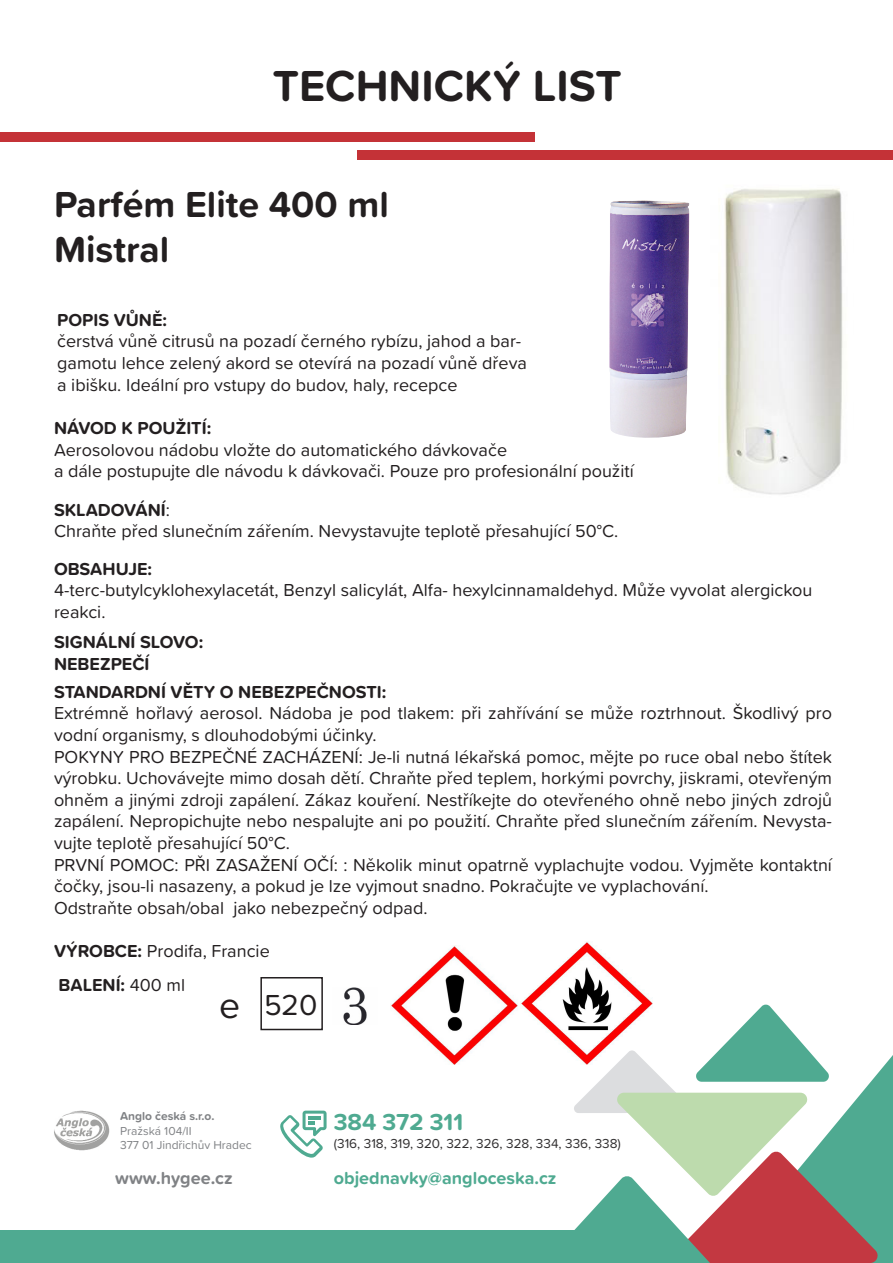
<style>
.page{position:relative;width:893px;height:1263px;background:#fff}
.page>*{position:absolute;margin:0;border:0;box-sizing:border-box;transform-origin:0 0}
.t1{font:700 45px "Proxima Soft";color:#231f20}
.t2{font:700 37.5px "Proxima Soft";color:#231f20}
.t3{font:37.5px "Proxima Soft";color:#231f20}
.t4{font:30px "Proxima Soft";color:#231f20}
.t5{font:700 24px "Proxima Soft";color:#4faa91}
.t6{font:18px/21.6px "Proxima Soft";color:#231f20}
.t7{font:700 18px "Proxima Soft";color:#231f20}
.t8{font:700 18px "Proxima Soft";color:#4faa91}
.t9{font:700 18px "Proxima Soft";color:#808285}
.t10{font:13.5px "Proxima Soft";color:#312f30}
.t11{font:12px/14.4px "Proxima Soft";color:#808285}
.s1{font-weight:400}
.s2{font-weight:700}
</style>
<div class="page">
<div style="left:0;top:133px;width:534px;height:9px;background:#c43237"></div>
<div style="left:357px;top:150px;width:536px;height:9px;background:#c43237"></div>
<div style="left:260px;top:977px;width:63px;height:53px;border:2px solid #231f20"></div>
<img style="left:521px;top:942px;width:132px;height:90px">
<img style="left:391px;top:946px;width:127px;height:119px">
<img style="left:343px;top:988px;width:24px;height:36px">
<img style="left:724px;top:188px;width:119px;height:307px">
<img style="left:609px;top:200px;width:80px;height:238px">
<svg style="left:551px;top:1004px;width:342px;height:259px"></svg>
<div style="left:0;top:1230px;width:637px;height:33px;background:#4faa91"></div>
<img style="left:54px;top:1110px;width:56px;height:40px">
<svg style="left:280px;top:1110px;width:47px;height:47px"></svg>
<p class="t1" style="left:273px;top:52px;width:350px">TECHNICKÝ LIST</p>
<p class="t2" style="left:54px;top:176px;width:336px">Parfém Elite 400 ml</p>
<p class="t2" style="left:54px;top:221px;width:117px">Mistral</p>
<p class="t7" style="left:57px;top:306px;width:111px">POPIS VŮNĚ:</p>
<p class="t6" style="left:57px;top:330px;width:471px">čerstvá vůně citrusů na pozadí černého rybízu, jahod a bar&shy;gamotu lehce zelený akord se otevírá na pozadí vůně dřeva a ibišku. Ideální pro vstupy do budov, haly, recepce</p>
<p class="t7" style="left:54px;top:414px;width:159px">NÁVOD K POUŽITÍ:</p>
<p class="t6" style="left:54px;top:438px;width:455px">Aerosolovou nádobu vložte do automatického dávkovače</p>
<p class="t6" style="left:54px;top:460px;width:581px">a dále postupujte dle návodu k dávkovači. Pouze pro profesionální použití</p>
<p class="t7" style="left:54px;top:496px;width:117px">SKLADOVÁNÍ<span class="s1">:</span></p>
<p class="t6" style="left:54px;top:520px;width:566px">Chraňte před slunečním zářením. Nevystavujte teplotě přesahující 50°C.</p>
<p class="t7" style="left:54px;top:555px;width:100px">OBSAHUJE:</p>
<p class="t6" style="left:54px;top:579px;width:760px">4-terc-butylcyklohexylacetát, Benzyl salicylát, Alfa- hexylcinnamaldehyd. Může vyvolat alergickou reakci.</p>
<p class="t7" style="left:54px;top:629px;width:151px">SIGNÁLNÍ SLOVO:</p>
<p class="t7" style="left:54px;top:650px;width:97px">NEBEZPEČÍ</p>
<p class="t7" style="left:54px;top:678px;width:334px">STANDARDNÍ VĚTY O NEBEZPEČNOSTI:</p>
<p class="t6" style="left:54px;top:702px;width:779px">Extrémně hořlavý aerosol. Nádoba je pod tlakem: při zahřívání se může roztrhnout. Škodlivý pro vodní organismy, s dlouhodobými účinky.</p>
<p class="t6" style="left:54px;top:745px;width:780px;text-align:justify">POKYNY PRO BEZPEČNÉ ZACHÁZENÍ: Je-li nutná lékařská pomoc, mějte po ruce obal nebo štítek výrobku. Uchovávejte mimo dosah dětí. Chraňte před teplem, horkými povrchy, jiskrami, otevřeným ohněm a jinými zdroji zapálení. Zákaz kouření. Nestříkejte do otevřeného ohně nebo jiných zdrojů zapálení. Nepropichujte nebo nespalujte ani po použití. Chraňte před slunečním zářením. Nevysta&shy;vujte teplotě přesahující 50°C.</p>
<p class="t6" style="left:54px;top:853px;width:779px">PRVNÍ POMOC: PŘI ZASAŽENÍ OČÍ: : Několik minut opatrně vyplachujte vodou. Vyjměte kontaktní čočky, jsou-li nasazeny, a pokud je lze vyjmout snadno. Pokračujte ve vyplachování.</p>
<p class="t6" style="left:54px;top:896px;width:375px">Odstraňte obsah/obal jako nebezpečný odpad.</p>
<p class="t6" style="left:54px;top:939px;width:217px"><span class="s2">VÝROBCE:</span> Prodifa, Francie</p>
<p class="t7" style="left:59px;top:971px;width:128px">BALENÍ: <span class="s1">400 ml</span></p>
<p class="t3" style="left:219px;top:977px;width:23px">e</p>
<p class="t4" style="left:264px;top:982px;width:55px">520</p>
<p class="t11" style="left:120px;top:1108px;width:133px"><span class="s2">Anglo česká s.r.o.<br></span>Pražská 104/II<br>377 01 Jindřichův Hradec</p>
<p class="t5" style="left:334px;top:1103px;width:131px">384 372 311</p>
<p class="t10" style="left:334px;top:1133px;width:289px">(316, 318, 319, 320, 322, 326, 328, 334, 336, 338)</p>
<p class="t9" style="left:115px;top:1164px;width:119px">www.hygee.cz</p>
<p class="t8" style="left:334px;top:1164px;width:224px">objednavky@angloceska.cz</p>
</div>
